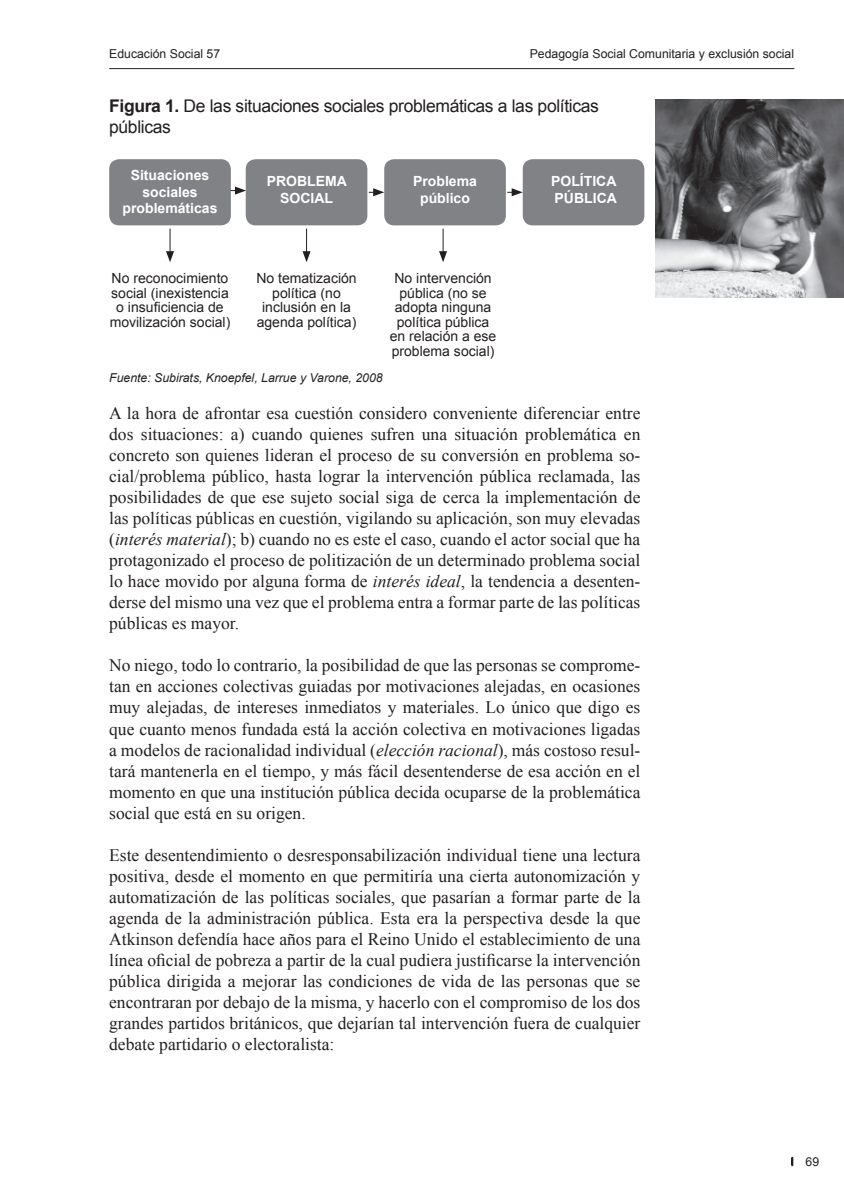
<style>
.page{position:relative;width:844px;height:1191px;background:#fff}
.page>*{position:absolute;margin:0;border:0;box-sizing:border-box;transform-origin:0 0}
.Cos_de_text{font:17.5px/21px "Times New Roman";color:#231f20;text-align:justify}
.Cos_de_text-2{font:17.5px/21px "Arial";letter-spacing:-.02em;color:#231f20}
.t1{font:15.75px "Arial";color:#231f20}
.Subtitol_3{font:14px/14.5px "Arial";color:#231f20;text-align:center}
.Subtitol_3-2{font:700 14px/16.8px "Arial";color:#fff;text-align:center}
.t2{font:12.25px "Arial";color:#231f20}
.Subtitol_3-3{font:italic 12.25px "Arial";color:#231f20}
.s1{font-weight:700}
.s2{font-style:italic}
</style>
<div class="page">
<svg style="left:791px;top:1157px;width:2px;height:8px"></svg>
<hr style="left:109px;top:68px;width:685px;height:1px;background:#231f20">
<img style="left:655px;top:99px;width:188px;height:199px">
<div style="left:109px;top:159px;width:122px;height:66px;background:#808285;border-radius:10px"></div>
<div style="left:246px;top:159px;width:121px;height:66px;background:#808285;border-radius:10px"></div>
<div style="left:384px;top:159px;width:121px;height:66px;background:#808285;border-radius:10px"></div>
<div style="left:522px;top:159px;width:122px;height:66px;background:#808285;border-radius:10px"></div>
<svg style="left:166px;top:228px;width:8px;height:34px"></svg>
<svg style="left:302px;top:228px;width:8px;height:34px"></svg>
<svg style="left:439px;top:228px;width:8px;height:34px"></svg>
<svg style="left:230px;top:186px;width:16px;height:9px"></svg>
<svg style="left:368px;top:188px;width:16px;height:8px"></svg>
<svg style="left:507px;top:188px;width:15px;height:8px"></svg>
<p class="t2" style="left:109px;top:45px;width:112px">Educación Social 57</p>
<p class="t2" style="left:529px;top:45px;width:266px">Pedagogía Social Comunitaria y exclusión social</p>
<p class="t2" style="left:164px;top:49px;width:112px">Educación Social 57</p>
<p class="t1" style="left:734px;top:45px;width:58px">Editorial</p>
<p class="Cos_de_text-2" style="left:109px;top:95px;width:491px"><span class="s1">Figura 1.</span> De las situaciones sociales problemáticas a las políticas públicas</p>
<p class="Subtitol_3-2" style="left:122px;top:167px;width:96px">Situaciones sociales problemáticas</p>
<p class="Subtitol_3" style="left:110px;top:271px;width:122px">No reconocimiento social (inexistencia o insuficiencia de movilización social)</p>
<p class="Subtitol_3-2" style="left:267px;top:173px;width:82px">PROBLEMA</p>
<p class="Subtitol_3-2" style="left:280px;top:190px;width:54px">SOCIAL</p>
<p class="Subtitol_3-2" style="left:413px;top:173px;width:65px">Problema</p>
<p class="Subtitol_3-2" style="left:420px;top:190px;width:51px">público</p>
<p class="Subtitol_3" style="left:256px;top:271px;width:102px">No tematización política (no inclusión en la agenda política)</p>
<p class="Subtitol_3" style="left:389px;top:271px;width:108px">No intervención pública (no se adopta ninguna política pública en relación a ese problema social)</p>
<p class="Subtitol_3-3" style="left:109px;top:369px;width:275px">Fuente: Subirats, Knoepfel, Larrue y Varone, 2008</p>
<p class="Subtitol_3-2" style="left:551px;top:173px;width:67px;text-align:left">POLÍTICA<br>PÚBLICA</p>
<p class="Cos_de_text" style="left:109px;top:403px;width:532px">A la hora de afrontar esa cuestión considero conveniente diferenciar entre dos situaciones: a) cuando quienes sufren una situación problemática en concreto son quienes lideran el proceso de su conversión en problema so&shy;cial/problema público, hasta lograr la intervención pública reclamada, las posibilidades de que ese sujeto social siga de cerca la implementación de las políticas públicas en cuestión, vigilando su aplicación, son muy elevadas (<span class="s2">interés material</span>); b) cuando no es este el caso, cuando el actor social que ha protagonizado el proceso de politización de un determinado problema social lo hace movido por alguna forma de <span class="s2">interés ideal</span>, la tendencia a desenten&shy;derse del mismo una vez que el problema entra a formar parte de las políticas públicas es mayor.</p>
<p class="Cos_de_text" style="left:109px;top:655px;width:532px">No niego, todo lo contrario, la posibilidad de que las personas se comprome&shy;tan en acciones colectivas guiadas por motivaciones alejadas, en ocasiones muy alejadas, de intereses inmediatos y materiales. Lo único que digo es que cuanto menos fundada está la acción colectiva en motivaciones ligadas a modelos de racionalidad individual (<span class="s2">elección racional</span>), más costoso resul&shy;tará mantenerla en el tiempo, y más fácil desentenderse de esa acción en el momento en que una institución pública decida ocuparse de la problemática social que está en su origen.</p>
<p class="Cos_de_text" style="left:109px;top:844px;width:532px">Este desentendimiento o desresponsabilización individual tiene una lectura positiva, desde el momento en que permitiría una cierta autonomización y automatización de las políticas sociales, que pasarían a formar parte de la agenda de la administración pública. Esta era la perspectiva desde la que Atkinson defendía hace años para el Reino Unido el establecimiento de una línea oficial de pobreza a partir de la cual pudiera justificarse la intervención pública dirigida a mejorar las condiciones de vida de las personas que se encontraran por debajo de la misma, y hacerlo con el compromiso de los dos grandes partidos británicos, que dejarían tal intervención fuera de cualquier debate partidario o electoralista:</p>
<p class="t2" style="left:805px;top:1154px;width:15px">69</p>
</div>
